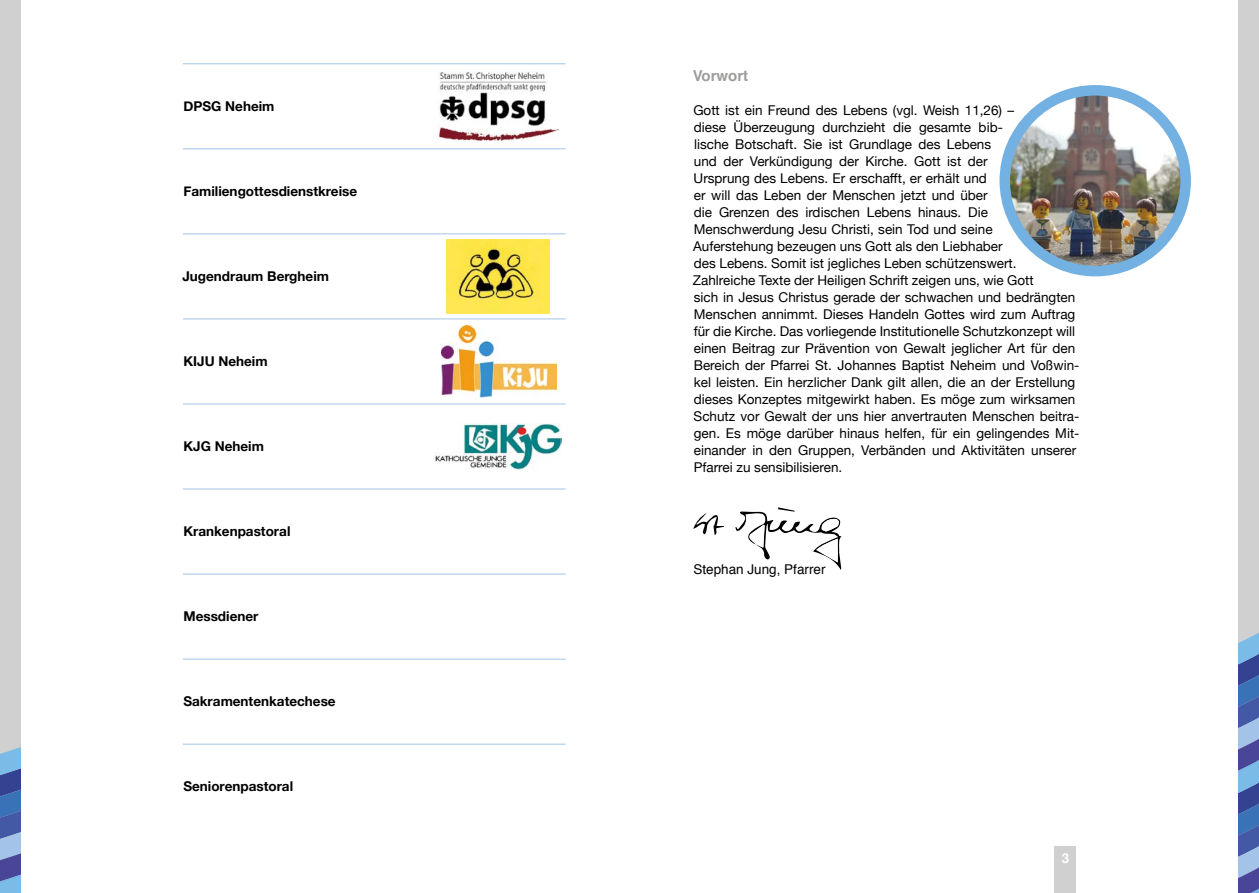
<style>
.page{position:relative;width:1259px;height:893px;background:#fff}
.page>*{position:absolute;margin:0;border:0;box-sizing:border-box;transform-origin:0 0}
.t1{font:700 15px "Helvetica";color:#9d9d9c}
.t2{font:13.5px/17px "Helvetica Neue";color:#000}
.t3{font:700 13.5px "Helvetica Neue";color:#000}
.t4{font:13.5px "Helvetica";color:#000}
.t5{font:700 13.5px "Helvetica";color:#fff}
</style>
<div class="page">
<svg style="left:1237px;top:0;width:22px;height:893px;background:#b8c0cf"></svg>
<div style="left:0;top:0;width:21px;height:893px;background:#d0d0d0"></div>
<svg style="left:0;top:860px;width:1259px;height:33px"></svg>
<div style="left:21px;top:0;width:1216px;height:893px;background:#fff"></div>
<div style="left:1054px;top:846px;width:22px;height:47px;background:#d0d0d0"></div>
<svg style="left:693px;top:507px;width:148px;height:63px"></svg>
<img style="left:446px;top:240px;width:103px;height:73px">
<img style="left:435px;top:423px;width:126px;height:47px">
<img style="left:441px;top:326px;width:116px;height:71px">
<img style="left:438px;top:71px;width:121px;height:70px">
<hr style="left:183px;top:63px;width:383px;height:1px;background:#a4c3e8">
<hr style="left:183px;top:148px;width:383px;height:1px;background:#a4c3e8">
<hr style="left:183px;top:233px;width:383px;height:1px;background:#a4c3e8">
<hr style="left:183px;top:319px;width:383px;height:1px;background:#a4c3e8">
<hr style="left:183px;top:404px;width:383px;height:1px;background:#a4c3e8">
<hr style="left:183px;top:489px;width:383px;height:1px;background:#a4c3e8">
<hr style="left:183px;top:574px;width:383px;height:1px;background:#a4c3e8">
<hr style="left:183px;top:659px;width:383px;height:1px;background:#a4c3e8">
<hr style="left:183px;top:744px;width:383px;height:1px;background:#a4c3e8">
<img style="left:1004px;top:90px;width:181px;height:181px;border-radius:90px">
<div style="left:999px;top:85px;width:192px;height:191px;border:10px solid #73b1e2;border-radius:50%"></div>
<p class="t3" style="left:183px;top:96px;width:92px">DPSG Neheim</p>
<p class="t3" style="left:183px;top:181px;width:175px">Familiengottesdienstkreise</p>
<p class="t3" style="left:182px;top:266px;width:148px">Jugendraum Bergheim</p>
<p class="t3" style="left:183px;top:351px;width:86px">KIJU Neheim</p>
<p class="t3" style="left:183px;top:436px;width:82px">KJG Neheim</p>
<p class="t3" style="left:183px;top:521px;width:108px">Krankenpastoral</p>
<p class="t3" style="left:183px;top:606px;width:76px">Messdiener</p>
<p class="t3" style="left:183px;top:691px;width:154px">Sakramentenkatechese</p>
<p class="t3" style="left:183px;top:776px;width:111px">Seniorenpastoral</p>
<p class="t1" style="left:692px;top:63px;width:57px">Vorwort</p>
<p class="t2" style="left:693px;top:102px;width:388px">Gott ist ein Freund des Lebens (vgl. Weish 11,26) –<br>diese Überzeugung durchzieht die gesamte bib-<br>lische Botschaft. Sie ist Grundlage des Lebens<br>und der Verkündigung der Kirche. Gott ist der<br>Ursprung des Lebens. Er erschafft, er erhält und<br>er will das Leben der Menschen jetzt und über<br>die Grenzen des irdischen Lebens hinaus. Die Menschwerdung Jesu Christi, sein Tod und seine<br>Auferstehung bezeugen uns Gott als den Liebhaber<br>des Lebens. Somit ist jegliches Leben schützenswert.<br>Zahlreiche Texte der Heiligen Schrift zeigen uns, wie Gott<br>sich in Jesus Christus gerade der schwachen und bedrängten Menschen annimmt. Dieses Handeln Gottes wird zum Auftrag für die Kirche. Das vorliegende Institutionelle Schutzkonzept will einen Beitrag zur Prävention von Gewalt jeglicher Art für den Bereich der Pfarrei St. Johannes Baptist Neheim und Voßwin&shy;kel leisten. Ein herzlicher Dank gilt allen, die an der Erstellung dieses Konzeptes mitgewirkt haben. Es möge zum wirksamen Schutz vor Gewalt der uns hier anvertrauten Menschen beitra&shy;gen. Es möge darüber hinaus helfen, für ein gelingendes Mit&shy;einander in den Gruppen, Verbänden und Aktivitäten unserer Pfarrei zu sensibilisieren.</p>
<p class="t4" style="left:693px;top:559px;width:134px">Stephan Jung, Pfarrer</p>
<p class="t5" style="left:1061px;top:848px;width:9px">3</p>
</div>
